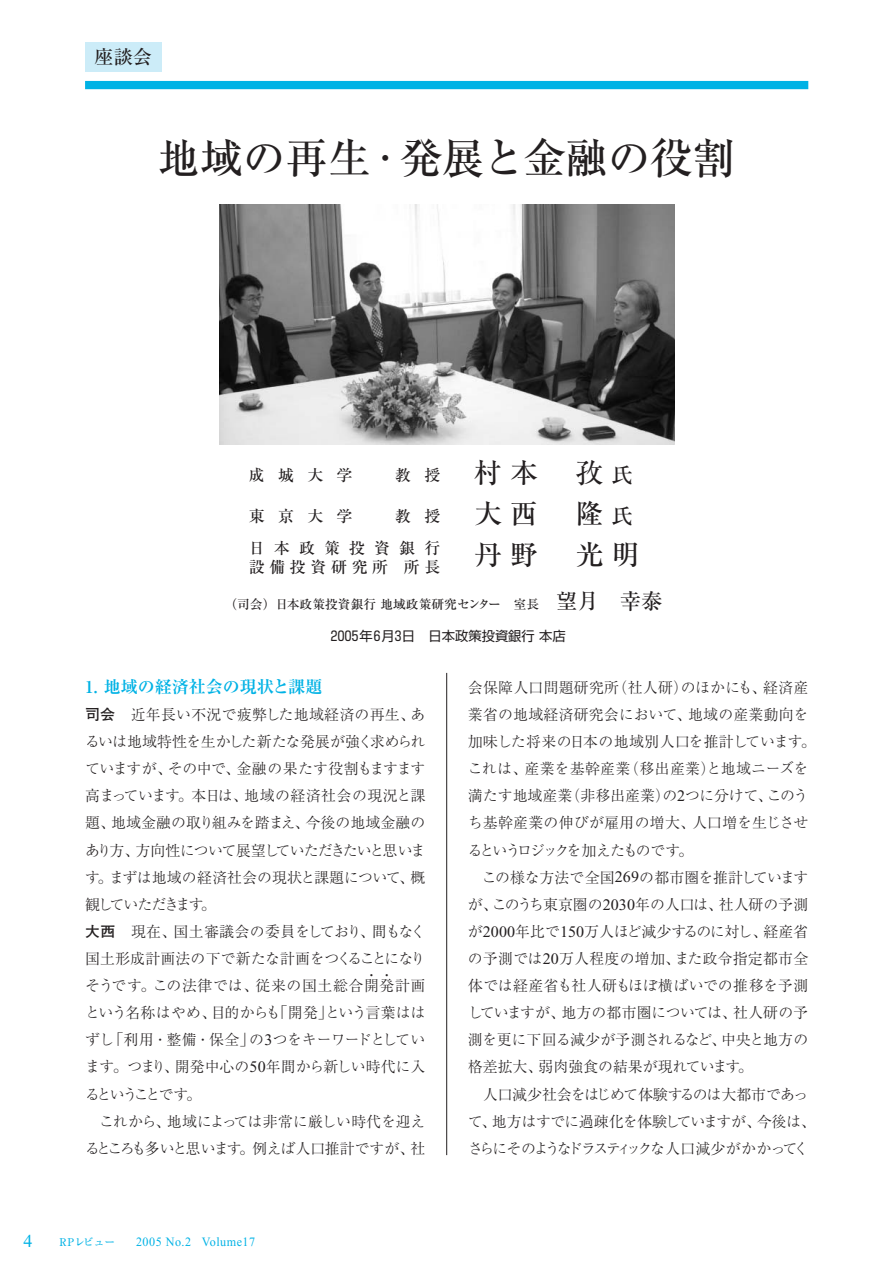
<style>
.page{position:relative;width:893px;height:1262px;background:#fff}
.page>*{position:absolute;margin:0;border:0;box-sizing:border-box;transform-origin:0 0}
.t1{font:500 42.6px "Ryumin";color:#231f20}
.t2{font:500 27.6px "Ryumin";letter-spacing:.3em;color:#231f20}
.t3{font:500 19.2px "Ryumin";color:#231f20}
.t4{font:18.15px "Times New Roman";color:#00b2e5}
.t5{font:700 16.95px "Ryumin";color:#00b2e5}
.t6{font:500 15.9px/32px "Ryumin";letter-spacing:.57em;color:#231f20}
.t7{font:500 15.9px "Ryumin";letter-spacing:.29em;color:#231f20}
.t8{font:300 14.85px/27.2px "Ryumin";color:#231f20}
.t9{font:300 14.85px/27.2px "Ryumin";letter-spacing:-.035em;color:#231f20;text-align:center}
.t10{font:300 14.85px/27.2px "Ryumin";letter-spacing:-.02em;color:#231f20;text-align:right}
.t11{font:13.35px "Shin Go";color:#231f20}
.t12{font:500 12.75px "Ryumin";color:#231f20}
.t13{font:12.75px "Times New Roman";letter-spacing:.04em;color:#00b2e5;scale:.95 1}
.t14{font:500 10.65px "Ryumin";color:#00b2e5}
.t15{font:700 7.5px "Shin Go";color:#231f20}
.s1{font-size:21.3px}
.s2{font-family:"Futo Go B101";font-weight:700}
.s3{font-family:"Times New Roman";font-weight:400;font-size:16.05px}
</style>
<div class="page">
<div style="left:85px;top:81px;width:723px;height:8px;background:#00b2e5"></div>
<hr style="left:446px;top:673px;width:1px;height:482px;background:#231f20">
<div style="left:85px;top:43px;width:77px;height:29px;background:#ccecf8"></div>
<img style="left:219px;top:204px;width:455px;height:240px">
<p class="t3" style="left:95px;top:50px;width:59px">座談会</p>
<h1 class="t1" style="left:158px;top:143px;width:579px">地域の再生・発展と金融の役割</h1>
<h2 class="t2" style="left:474px;top:462px;width:65px">村本</h2>
<h2 class="t2" style="left:576px;top:462px;width:59px">孜<span class="s1">氏</span></h2>
<h2 class="t2" style="left:474px;top:504px;width:65px">大西</h2>
<h2 class="t2" style="left:576px;top:504px;width:59px">隆<span class="s1">氏</span></h2>
<h2 class="t2" style="left:474px;top:545px;width:65px">丹野</h2>
<h2 class="t2" style="left:576px;top:545px;width:65px">光明</h2>
<p class="t12" style="left:224px;top:600px;width:439px">（司会）日本政策投資銀行地域政策研究センター　室長　<span class="s1">望月　幸泰</span></p>
<p class="t11" style="left:327px;top:631px;width:240px">２００５年６月３日　日本政策投資銀行本店</p>
<p class="t6" style="left:249px;top:461px;width:193px">成城大学　教授</p>
<p class="t6" style="left:249px;top:502px;width:193px">東京大学　教授日本政策投資銀行</p>
<p class="t7" style="left:249px;top:561px;width:193px">設備投資研究所 所長</p>
<p class="t5" style="left:85px;top:680px;width:239px">1. 地域の経済社会の現状と課題</p>
<p class="t8" style="left:85px;top:702px;width:342px"><span class="s2">司会</span> 近年長い不況で疲弊した地域経済の再生、あるいは地域特性を生かした新たな発展が強く求められていますが、その中で、金融の果たす役割もますます高まっています。本日は、地域の経済社会の現況と課題、地域金融の取り組みを踏まえ、今後の地域金融のあり方、方向性について展望していただきたいと思います。まずは地域の経済社会の現状と課題について、概観していただきます。<br><span class="s2">大西</span> 現在、国土審議会の委員をしており、間もなく国土形成計画法の下で新たな計画をつくることになりそうです。この法律では、従来の国土総合開発計画</p>
<p class="t15" style="left:368px;top:972px;width:24px">・ ・</p>
<p class="t8" style="left:85px;top:1001px;width:342px;text-align:justify">という名称はやめ、目的からも「開発」という言葉ははずし「利用・整備・保全」の<span class="s3">3</span>つをキーワードとしています。つまり、開発中心の<span class="s3">50</span>年間から新しい時代に入るということです。</p>
<p class="t10" style="left:85px;top:1109px;width:342px">これから、地域によっては非常に厳しい時代を迎えるところも多いと思います。例えば人口推計ですが、社</p>
<p class="t4" style="left:23px;top:1234px;width:11px">4</p>
<p class="t14" style="left:60px;top:1237px;width:57px">RPレビュー</p>
<p class="t13" style="left:136px;top:1236px;width:127px">2005 No.2 Volume17</p>
<p class="t8" style="left:468px;top:675px;width:349px">会保障人口問題研究所（社人研）のほかにも、経済産業省の地域経済研究会において、地域の産業動向を加味した将来の日本の地域別人口を推計しています。これは、産業を基幹産業（移出産業）と地域ニーズを満たす地域産業（非移出産業）の<span class="s3">2</span>つに分けて、このうち基幹産業の伸びが雇用の増大、人口増を生じさせるというロジックを加えたものです。</p>
<p class="t8" style="left:468px;top:865px;width:342px;text-align:justify;text-indent:14px">この様な方法で全国<span class="s3">269</span>の都市圏を推計していますが、このうち東京圏の<span class="s3">2030</span>年の人口は、社人研の予測が<span class="s3">2000</span>年比で<span class="s3">150</span>万人ほど減少するのに対し、経産省の予測では<span class="s3">20</span>万人程度の増加、また政令指定都市全体では経産省も社人研もほぼ横ばいでの推移を予測していますが、地方の都市圏については、社人研の予測を更に下回る減少が予測されるなど、中央と地方の格差拡大、弱肉強食の結果が現れています。</p>
<p class="t9" style="left:468px;top:1082px;width:349px">人口減少社会をはじめて体験するのは大都市であっ<br>て、地方はすでに過疎化を体験していますが、今後は、さらにそのようなドラスティックな人口減少がかかってく</p>
</div>
